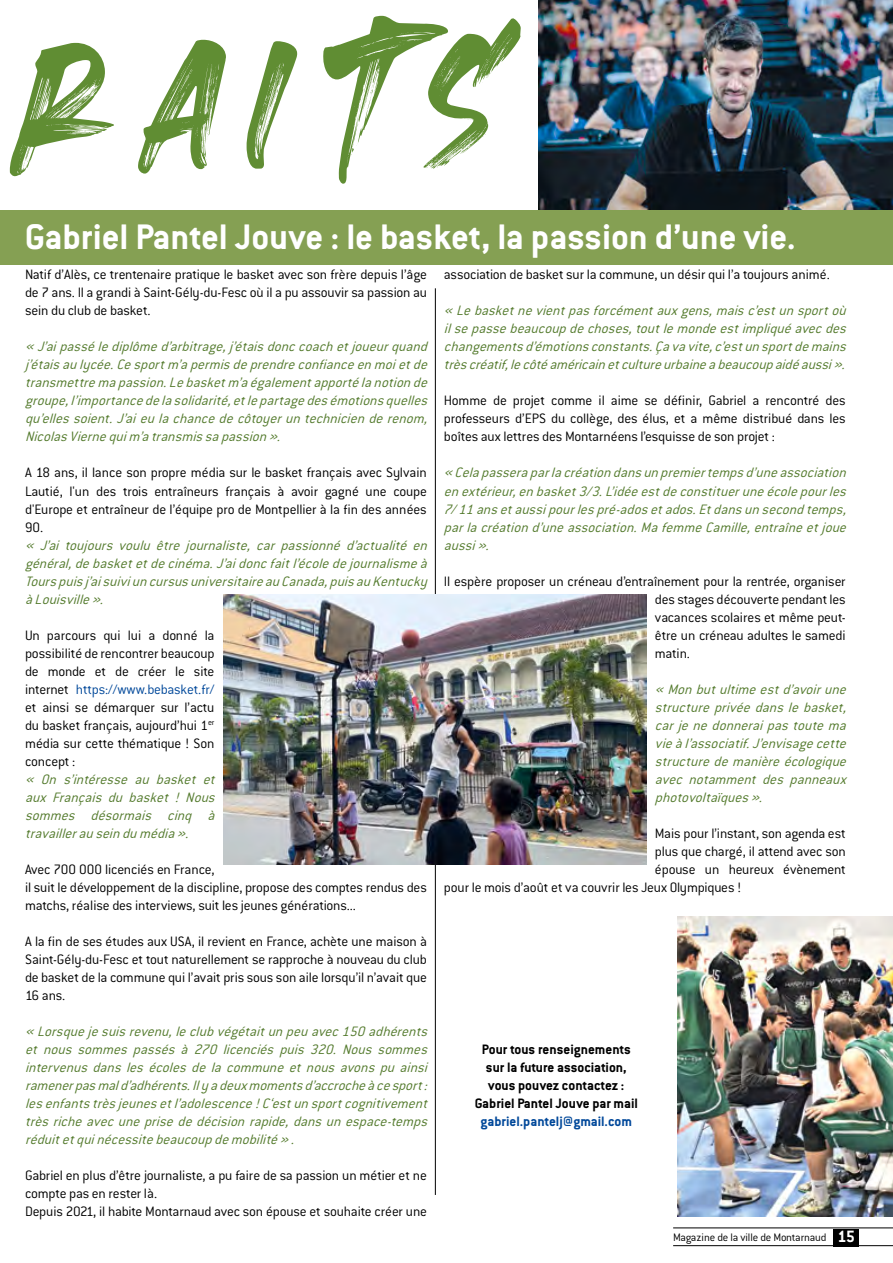
<style>
.page{position:relative;width:893px;height:1263px;background:#fff}
.page>*{position:absolute;margin:0;border:0;box-sizing:border-box;transform-origin:0 0}
.t1{font:270.9px "Heaters";color:#608d33;scale:1.04 1}
.t2{font:700 39px "Conduit ITC Std";color:#fff}
.t3{font:italic 300 15px/18px "Conduit ITC Std";letter-spacing:.005em;color:#537a2c;text-align:justify}
.t4{font:300 15px/18px "Conduit ITC Std";letter-spacing:-.015em;color:#000;text-align:justify}
.t5{font:700 15px/18px "Conduit ITC Std";color:#000;text-align:center}
.t6{font:700 15px "Conduit ITC Std";color:#00489a}
.t7{font:300 12px "Conduit ITC Std";letter-spacing:-.015em;color:#000}
.s1{color:#00489a}
.s2{font-weight:700;font-size:18px;color:#fff}
</style>
<div class="page">
<hr style="left:435px;top:288px;width:1px;height:907px;background:#000">
<img style="left:538px;top:0;width:355px;height:211px">
<hr style="left:673px;top:1227px;width:220px;height:1px;background:#000">
<hr style="left:673px;top:1245px;width:220px;height:1px;background:#000">
<div style="left:833px;top:1229px;width:26px;height:18px;background:#000"></div>
<div style="left:0;top:211px;width:893px;height:54px;background:#85a053"></div>
<img style="left:223px;top:594px;width:423px;height:270px">
<img style="left:677px;top:917px;width:216px;height:300px">
<h1 class="t1" style="left:24px;top:-7px;width:456px;rotate:-1deg">raits</h1>
<h2 class="t2" style="left:25px;top:213px;width:773px">Gabriel Pantel Jouve : le basket, la passion d’une vie.</h2>
<p class="t4" style="left:25px;top:265px;width:403px">Natif d’Alès, ce trentenaire pratique le basket avec son frère depuis l’âge de 7 ans. Il a grandi à Saint-Gély-du-Fesc où il a pu assouvir sa passion au sein du club de basket.</p>
<p class="t3" style="left:25px;top:337px;width:408px">«J’aipassélediplômed’arbitrage,j ’étaisdonccoachetjoueurquand j ’étaisaulycée.Cesportm’apermisdeprendreconfianceenmoietde transmettremapassion.Lebasketm’aégalementapportélanotionde groupe,l’importancedelasolidarité,etlepartagedesémotionsquelles qu’ellessoient.J’aieulachancedecôtoyeruntechnicienderenom, NicolasViernequim’atransmissapassion».</p>
<p class="t4" style="left:25px;top:463px;width:403px">A 18 ans, il lance son propre média sur le basket français avec Sylvain Lautié, l'un des trois entraîneurs français à avoir gagné une coupe d'Europe et entraîneur de l’équipe pro de Montpellier à la fin des années 90.</p>
<p class="t3" style="left:25px;top:535px;width:408px">« J’ai toujours voulu être journaliste, car passionné d’actualité en général,debasketetdecinéma.J’aidoncfaitl’écoledejournalismeà Tourspuisj ’aisuiviuncursusuniversitaireauCanada,puisauKentucky àLouisville».</p>
<p class="t4" style="left:25px;top:625px;width:191px">Un parcours qui lui a donné la possibilité de rencontrer beaucoup de monde et de créer le site internet <span class="s1">https://www.bebasket.fr/ </span>et ainsi se démarquer sur l’actu du basket français, aujourd’hui 1<sup>er </sup>média sur cette thématique ! Son concept :</p>
<p class="t3" style="left:25px;top:769px;width:196px">« On s’intéresse au basket et aux Français du basket ! Nous sommes désormais cinq à travaillerauseindumédia».</p>
<p class="t4" style="left:25px;top:859px;width:403px;text-align:left">Avec 700 000 licenciés en France,<br>il suit le développement de la discipline, propose des comptes rendus des matchs, réalise des interviews, suit les jeunes générations...</p>
<p class="t4" style="left:25px;top:931px;width:403px">A la fin de ses études aux USA, il revient en France, achète une maison à Saint-Gély-du-Fesc et tout naturellement se rapproche à nouveau du club de basket de la commune qui l’avait pris sous son aile lorsqu’il n’avait que 16 ans.</p>
<p class="t3" style="left:25px;top:1021px;width:408px">«Lorsquejesuisrevenu,leclubvégétaitunpeuavec150adhérents et nous sommes passés à 270 licenciés puis 320. Nous sommes intervenusdanslesécolesdelacommuneetnousavonspuainsi ramenerpasmald’adhérents.Ilyadeuxmomentsd’accrocheàcesport: lesenfantstrèsjeunesetl’adolescence!C‘estunsportcognitivement trèsricheavecuneprisededécisionrapide,dansunespace-temps réduitetquinécessitebeaucoupdemobilité».</p>
<p class="t4" style="left:25px;top:1165px;width:403px;text-align:left">Gabriel en plus d’être journaliste, a pu faire de sa passion un métier et ne compte pas en rester là.<br>Depuis 2021, il habite Montarnaud avec son épouse et souhaite créer une</p>
<p class="t4" style="left:444px;top:265px;width:387px">association de basket sur la commune, un désir qui l’a toujours animé.</p>
<p class="t3" style="left:444px;top:301px;width:408px">«Lebasketnevientpasforcémentauxgens,maisc’estunsportoù ilsepassebeaucoupdechoses,toutlemondeestimpliquéavecdes changementsd’émotionsconstants.Çavavite,c’estunsportdemains trèscréatif,lecôtéaméricainetcultureurbaineabeaucoupaidéaussi».</p>
<p class="t4" style="left:444px;top:391px;width:403px">Homme de projet comme il aime se définir, Gabriel a rencontré des professeurs d’EPS du collège, des élus, et a même distribué dans les boîtes aux lettres des Montarnéens l’esquisse de son projet :</p>
<p class="t3" style="left:444px;top:463px;width:408px">«Celapasseraparlacréationdansunpremiertempsd’uneassociation enextérieur,enbasket3/3.L’idéeestdeconstitueruneécolepourles 7/11ansetaussipourlespré-adosetados.Etdansunsecondtemps, parlacréationd’uneassociation.MafemmeCamille,entraîneetjoue aussi».</p>
<p class="t4" style="left:655px;top:571px;width:192px;text-indent:-211px">Il espère proposer un créneau d’entraînement pour la rentrée, organiser des stages découverte pendant les vacances scolaires et même peut&shy;être un créneau adultes le samedi matin.</p>
<p class="t3" style="left:655px;top:679px;width:197px">«Monbutultimeestd’avoirune structureprivéedanslebasket, carjenedonneraipastoutema vieàl’associatif.J’envisagecette structuredemanièreécologique avec notamment des panneaux photovoltaïques».</p>
<p class="t4" style="left:655px;top:823px;width:192px">Mais pour l’instant, son agenda est</p>
<p class="t4" style="left:655px;top:841px;width:192px">plus que chargé, il attend avec son</p>
<p class="t4" style="left:655px;top:859px;width:192px">épouse un heureux évènement</p>
<p class="t4" style="left:444px;top:877px;width:299px">pour le mois d’août et va couvrir les Jeux Olympiques !</p>
<p class="t5" style="left:475px;top:1039px;width:165px">Pour tous renseignements sur la future association, vous pouvez contactez :<br>Gabriel Pantel Jouve par mail</p>
<p class="t6" style="left:481px;top:1112px;width:153px">gabriel.pantelj@gmail.com</p>
<p class="t7" style="left:673px;top:1230px;width:183px">Magazine de la ville de Montarnaud <span class="s2">15</span></p>
</div>
